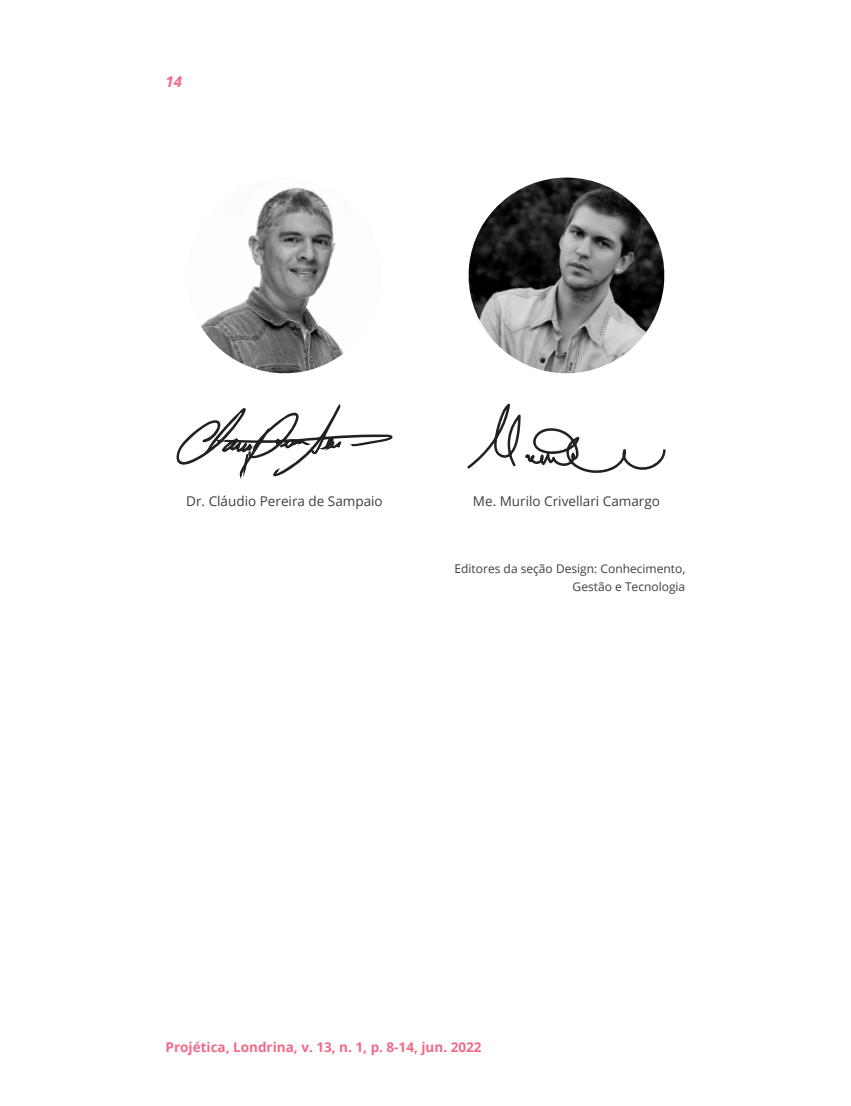
<style>
.page{position:relative;width:851px;height:1106px;background:#fff}
.page>*{position:absolute;margin:0;border:0;box-sizing:border-box;transform-origin:0 0}
.t1{font:italic 700 15px "Open Sans";color:#f16a88}
.t2{font:13.5px "Open Sans";color:#3e3e3f}
.t3{font:700 13.5px "Open Sans";color:#f16a88}
.t4{font:12px/18px "Open Sans";color:#3e3e3f;text-align:right}
</style>
<div class="page">
<img style="left:201px;top:187px;width:142px;height:187px">
<img style="left:468px;top:178px;width:197px;height:196px">
<svg style="left:176px;top:403px;width:216px;height:76px"></svg>
<svg style="left:467px;top:403px;width:198px;height:70px"></svg>
<p class="t1" style="left:166px;top:71px;width:18px">14</p>
<p class="t2" style="left:186px;top:492px;width:198px">Dr. Cláudio Pereira de Sampaio</p>
<p class="t2" style="left:473px;top:492px;width:189px">Me. Murilo Crivellari Camargo</p>
<p class="t4" style="left:454px;top:559px;width:232px">Editores da seção Design: Conhecimento,<br>Gestão e Tecnologia</p>
<p class="t3" style="left:166px;top:1037px;width:317px">Projética, Londrina, v. 13, n. 1, p. 8-14, jun. 2022</p>
</div>
